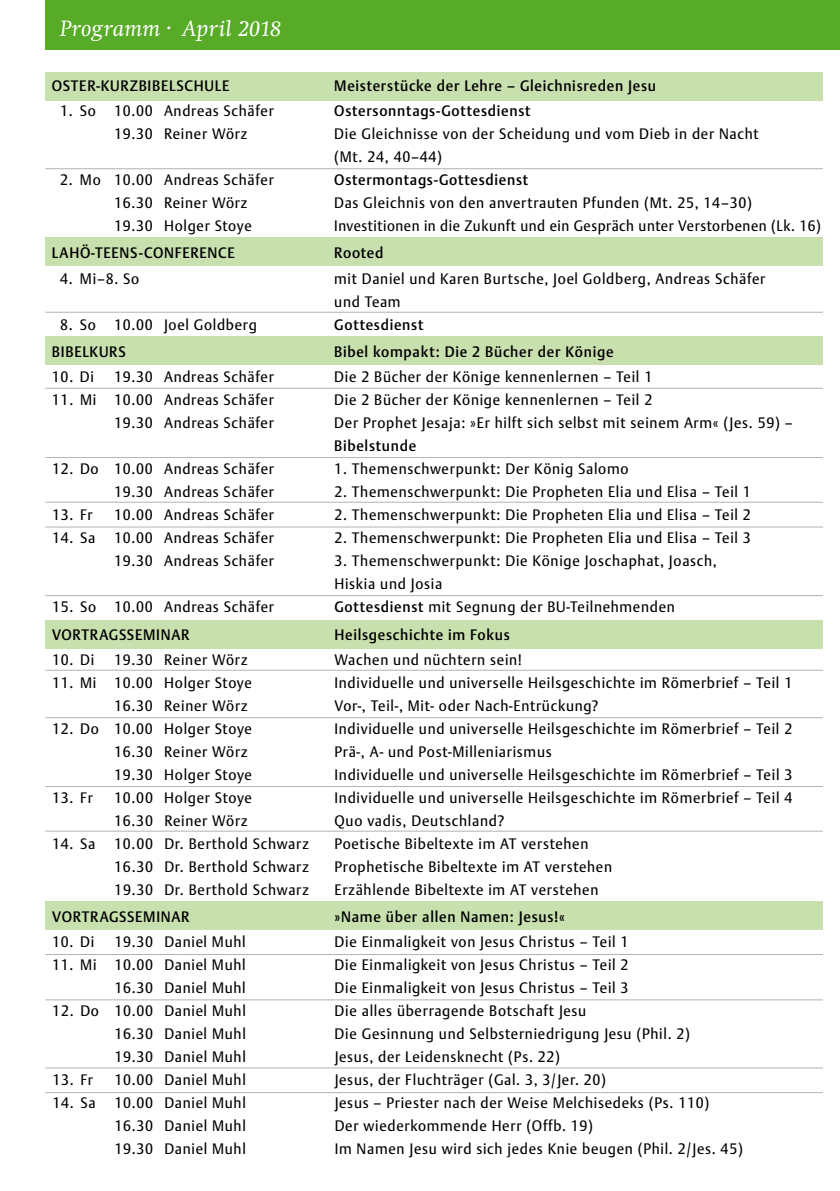
<style>
.page{position:relative;width:840px;height:1191px;background:#fff}
.page>*{position:absolute;margin:0;border:0;box-sizing:border-box;transform-origin:0 0}
.t1{font:italic 23px "Swift EF";letter-spacing:.015em;color:#fff}
.t2{font:15px/23px "DTL Argo TOT";letter-spacing:.05em;color:#000;scale:.95 1}
.t3{font:500 15px "DTL Argo TOT";letter-spacing:.05em;color:#000;scale:.95 1}
.t4{font:15px "DTL Argo TOT";letter-spacing:.05em;color:#000;scale:.93 1}
.s1{font-weight:500}
</style>
<div class="page">
<div style="left:45px;top:72px;width:777px;height:28px;background:#c8dfae"></div>
<div style="left:45px;top:620px;width:777px;height:28px;background:#c8dfae"></div>
<div style="left:45px;top:901px;width:777px;height:28px;background:#c8dfae"></div>
<div style="left:45px;top:238px;width:777px;height:28px;background:#c8dfae"></div>
<div style="left:45px;top:336px;width:777px;height:28px;background:#c8dfae"></div>
<div style="left:46px;top:0;width:793px;height:50px;background:#58ab27"></div>
<hr style="left:45px;top:168px;width:777px;height:1px;background:#b1b3b4">
<hr style="left:45px;top:312px;width:777px;height:1px;background:#b1b3b4">
<hr style="left:45px;top:457px;width:777px;height:1px;background:#b1b3b4">
<hr style="left:45px;top:502px;width:777px;height:1px;background:#b1b3b4">
<hr style="left:45px;top:831px;width:777px;height:1px;background:#b1b3b4">
<hr style="left:45px;top:526px;width:777px;height:1px;background:#b1b3b4">
<hr style="left:45px;top:786px;width:777px;height:1px;background:#b1b3b4">
<hr style="left:45px;top:717px;width:777px;height:1px;background:#b1b3b4">
<hr style="left:45px;top:670px;width:777px;height:1px;background:#b1b3b4">
<hr style="left:45px;top:595px;width:777px;height:1px;background:#b1b3b4">
<hr style="left:45px;top:954px;width:777px;height:1px;background:#b1b3b4">
<hr style="left:45px;top:999px;width:777px;height:1px;background:#b1b3b4">
<hr style="left:45px;top:1092px;width:777px;height:1px;background:#b1b3b4">
<hr style="left:45px;top:1067px;width:777px;height:1px;background:#b1b3b4">
<hr style="left:45px;top:388px;width:777px;height:1px;background:#b1b3b4">
<h1 class="t1" style="left:60px;top:16px;width:222px">Programm · April 2018</h1>
<p class="t3" style="left:52px;top:77px;width:188px">Oster-Kurzbibelschule</p>
<p class="t3" style="left:334px;top:77px;width:340px">Meisterstücke der Lehre – Gleichnisreden Jesu</p>
<p class="t2" style="left:60px;top:99px;width:226px">1. So 10.00 Andreas Schäfer</p>
<p class="t3" style="left:334px;top:102px;width:208px">Ostersonntags-Gottesdienst</p>
<p class="t2" style="left:114px;top:122px;width:142px">19.30 Reiner Wörz</p>
<p class="t2" style="left:334px;top:122px;width:448px">Die Gleichnisse von der Scheidung und vom Dieb in der Nacht (Mt. 24, 40–44)</p>
<p class="t2" style="left:60px;top:168px;width:226px">2. Mo 10.00 Andreas Schäfer</p>
<p class="t3" style="left:334px;top:171px;width:205px">Ostermontags-Gottesdienst</p>
<p class="t2" style="left:114px;top:191px;width:142px">16.30 Reiner Wörz</p>
<p class="t2" style="left:334px;top:191px;width:441px">Das Gleichnis von den anvertrauten Pfunden (Mt. 25, 14–30)</p>
<p class="t2" style="left:114px;top:214px;width:146px">19.30 Holger Stoye</p>
<p class="t4" style="left:334px;top:217px;width:524px">Investitionen in die Zukunft und ein Gespräch unter Verstorbenen (Lk. 16)</p>
<p class="t3" style="left:52px;top:244px;width:194px">LaHö-Teens-Conference</p>
<p class="t3" style="left:334px;top:244px;width:53px">Rooted</p>
<p class="t2" style="left:60px;top:267px;width:85px">4. Mi–8. So</p>
<p class="t2" style="left:334px;top:267px;width:455px">mit Daniel und Karen Burtsche, Joel Goldberg, Andreas Schäfer und Team</p>
<p class="t2" style="left:60px;top:313px;width:208px">8. So 10.00 Joel Goldberg</p>
<p class="t3" style="left:334px;top:315px;width:95px">Gottesdienst</p>
<p class="t3" style="left:52px;top:343px;width:93px">Bibelkurs B</p>
<p class="t3" style="left:343px;top:343px;width:286px">ibel kompakt: Die 2 Bücher der Könige</p>
<p class="t2" style="left:52px;top:366px;width:46px">10. Di</p>
<p class="t2" style="left:114px;top:366px;width:170px">19.30 Andreas Schäfer</p>
<p class="t2" style="left:334px;top:366px;width:336px">Die 2 Bücher der Könige kennenlernen – Teil 1</p>
<p class="t2" style="left:52px;top:389px;width:235px">11. Mi 10.00 Andreas Schäfer</p>
<p class="t2" style="left:334px;top:389px;width:336px">Die 2 Bücher der Könige kennenlernen – Teil 2</p>
<p class="t2" style="left:114px;top:411px;width:170px">19.30 Andreas Schäfer</p>
<p class="t2" style="left:334px;top:411px;width:484px">Der Prophet Jesaja: »Er hilft sich selbst mit seinem Arm« (Jes. 59) –</p>
<p class="t3" style="left:334px;top:437px;width:88px">Bibelstunde</p>
<p class="t2" style="left:52px;top:457px;width:235px">12. Do 10.00 Andreas Schäfer</p>
<p class="t2" style="left:334px;top:457px;width:311px">1. Themenschwerpunkt: Der König Salomo</p>
<p class="t2" style="left:114px;top:480px;width:170px">19.30 Andreas Schäfer</p>
<p class="t2" style="left:334px;top:480px;width:440px">2. Themenschwerpunkt: Die Propheten Elia und Elisa – Teil 1</p>
<p class="t2" style="left:52px;top:503px;width:44px">13. Fr</p>
<p class="t2" style="left:114px;top:503px;width:170px">10.00 Andreas Schäfer</p>
<p class="t2" style="left:334px;top:503px;width:440px">2. Themenschwerpunkt: Die Propheten Elia und Elisa – Teil 2</p>
<p class="t2" style="left:52px;top:526px;width:47px">14. Sa</p>
<p class="t2" style="left:114px;top:526px;width:170px">10.00 Andreas Schäfer</p>
<p class="t2" style="left:334px;top:526px;width:440px">2. Themenschwerpunkt: Die Propheten Elia und Elisa – Teil 3</p>
<p class="t2" style="left:114px;top:549px;width:170px">19.30 Andreas Schäfer</p>
<p class="t2" style="left:334px;top:549px;width:404px">3. Themenschwerpunkt: Die Könige Joschaphat, Joasch,<br>Hiskia und Josia</p>
<p class="t2" style="left:52px;top:595px;width:235px">15. So 10.00 Andreas Schäfer</p>
<p class="t2" style="left:334px;top:595px;width:360px"><span class="s1">Gottesdienst</span> mit Segnung der BU-Teilnehmenden</p>
<p class="t3" style="left:52px;top:625px;width:146px">Vortragsseminar</p>
<p class="t3" style="left:334px;top:625px;width:186px">Heilsgeschichte im Fokus</p>
<p class="t2" style="left:52px;top:648px;width:46px">10. Di</p>
<p class="t2" style="left:114px;top:648px;width:142px">19.30 Reiner Wörz</p>
<p class="t2" style="left:334px;top:648px;width:199px">Wachen und nüchtern sein!</p>
<p class="t2" style="left:52px;top:671px;width:212px">11. Mi 10.00 Holger Stoye</p>
<p class="t2" style="left:334px;top:671px;width:483px">Individuelle und universelle Heilsgeschichte im Römerbrief – Teil 1</p>
<p class="t2" style="left:114px;top:694px;width:142px">16.30 Reiner Wörz</p>
<p class="t2" style="left:334px;top:694px;width:279px">Vor-, Teil-, Mit- oder Nach-Entrückung?</p>
<p class="t2" style="left:52px;top:717px;width:212px">12. Do 10.00 Holger Stoye</p>
<p class="t2" style="left:334px;top:717px;width:483px">Individuelle und universelle Heilsgeschichte im Römerbrief – Teil 2</p>
<p class="t2" style="left:114px;top:740px;width:142px">16.30 Reiner Wörz</p>
<p class="t2" style="left:334px;top:740px;width:230px">Prä-, A- und Post-Milleniarismus</p>
<p class="t2" style="left:114px;top:763px;width:146px">19.30 Holger Stoye</p>
<p class="t2" style="left:334px;top:763px;width:483px">Individuelle und universelle Heilsgeschichte im Römerbrief – Teil 3</p>
<p class="t2" style="left:52px;top:786px;width:44px">13. Fr</p>
<p class="t2" style="left:114px;top:786px;width:146px">10.00 Holger Stoye</p>
<p class="t2" style="left:334px;top:786px;width:483px">Individuelle und universelle Heilsgeschichte im Römerbrief – Teil 4</p>
<p class="t2" style="left:114px;top:809px;width:142px">16.30 Reiner Wörz</p>
<p class="t2" style="left:334px;top:809px;width:180px">Quo vadis, Deutschland?</p>
<p class="t2" style="left:52px;top:832px;width:47px">14. Sa</p>
<p class="t2" style="left:114px;top:832px;width:206px">10.00 Dr. Berthold Schwarz</p>
<p class="t2" style="left:334px;top:832px;width:269px">Poetische Bibeltexte im AT verstehen</p>
<p class="t2" style="left:114px;top:855px;width:206px">16.30 Dr. Berthold Schwarz</p>
<p class="t2" style="left:334px;top:855px;width:293px">Prophetische Bibeltexte im AT verstehen</p>
<p class="t2" style="left:114px;top:878px;width:206px">19.30 Dr. Berthold Schwarz</p>
<p class="t2" style="left:334px;top:878px;width:279px">Erzählende Bibeltexte im AT verstehen</p>
<p class="t3" style="left:52px;top:907px;width:146px">Vortragsseminar</p>
<p class="t3" style="left:334px;top:907px;width:244px">»Name über allen Namen: Jesus!«</p>
<p class="t2" style="left:52px;top:930px;width:46px">10. Di</p>
<p class="t2" style="left:114px;top:930px;width:140px">19.30 Daniel Muhl</p>
<p class="t2" style="left:334px;top:930px;width:311px">Die Einmaligkeit von Jesus Christus – Teil 1</p>
<p class="t2" style="left:52px;top:953px;width:205px">11. Mi 10.00 Daniel Muhl</p>
<p class="t2" style="left:334px;top:953px;width:311px">Die Einmaligkeit von Jesus Christus – Teil 2</p>
<p class="t2" style="left:114px;top:976px;width:140px">16.30 Daniel Muhl</p>
<p class="t2" style="left:334px;top:976px;width:311px">Die Einmaligkeit von Jesus Christus – Teil 3</p>
<p class="t2" style="left:52px;top:999px;width:205px">12. Do 10.00 Daniel Muhl</p>
<p class="t2" style="left:334px;top:999px;width:266px">Die alles überragende Botschaft Jesu</p>
<p class="t2" style="left:114px;top:1022px;width:140px">16.30 Daniel Muhl</p>
<p class="t2" style="left:334px;top:1022px;width:375px">Die Gesinnung und Selbsterniedrigung Jesu (Phil. 2)</p>
<p class="t2" style="left:114px;top:1045px;width:140px">19.30 Daniel Muhl</p>
<p class="t2" style="left:334px;top:1045px;width:239px">Jesus, der Leidensknecht (Ps. 22)</p>
<p class="t2" style="left:52px;top:1068px;width:44px">13. Fr</p>
<p class="t2" style="left:114px;top:1068px;width:140px">10.00 Daniel Muhl</p>
<p class="t2" style="left:334px;top:1068px;width:287px">Jesus, der Fluchträger (Gal. 3, 3/Jer. 20)</p>
<p class="t2" style="left:52px;top:1091px;width:47px">14. Sa</p>
<p class="t2" style="left:114px;top:1091px;width:140px">10.00 Daniel Muhl</p>
<p class="t2" style="left:334px;top:1091px;width:395px">Jesus – Priester nach der Weise Melchisedeks (Ps. 110)</p>
<p class="t2" style="left:114px;top:1114px;width:140px">16.30 Daniel Muhl</p>
<p class="t2" style="left:334px;top:1114px;width:273px">Der wiederkommende Herr (Offb. 19)</p>
<p class="t2" style="left:114px;top:1137px;width:140px">19.30 Daniel Muhl</p>
<p class="t2" style="left:334px;top:1137px;width:431px">Im Namen Jesu wird sich jedes Knie beugen (Phil. 2/Jes. 45)</p>
</div>
